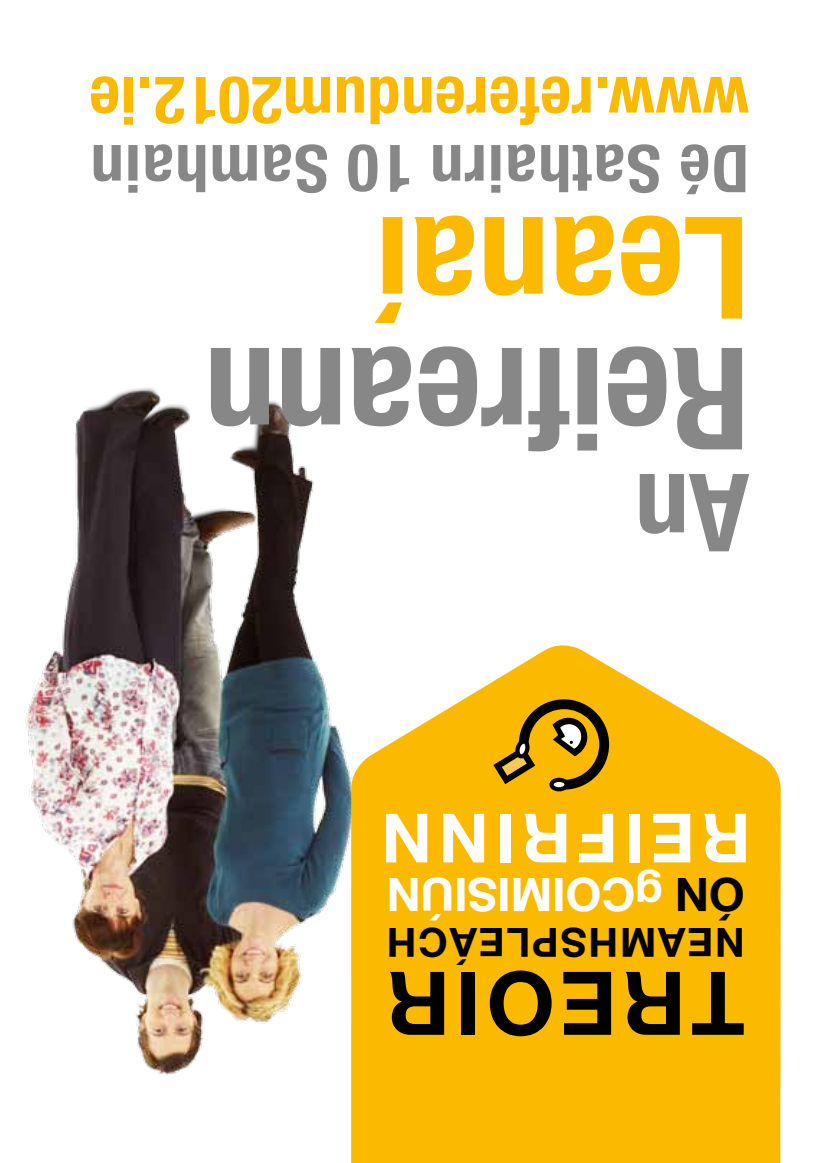
<style>
.page{position:relative;width:823px;height:1163px;background:#fff}
.page>*{position:absolute;margin:0;border:0;box-sizing:border-box;transform-origin:0 0}
.t1{font:700 condensed 142px "Helvetica Neue";color:#878787}
.t2{font:700 condensed 142px "Helvetica Neue";color:#fbba00}
.t3{font:700 condensed 108.2px "Helvetica Neue";color:#878787}
.t4{font:700 88px "Helvetica Neue";color:#000}
.t5{font:700 68px "Helvetica Neue";letter-spacing:.095em;color:#fff}
.t6{font:700 condensed 66px "Helvetica Neue";letter-spacing:.01em;color:#fbba00}
.t7{font:700 condensed 66px "Helvetica Neue";letter-spacing:.02em;color:#878787}
.t8{font:700 46px "Helvetica Neue";letter-spacing:-.005em;color:#fff}
.t9{font:700 40px "Helvetica Neue";letter-spacing:.045em;color:#000}
.s1{color:#000}
</style>
<div class="page">
<img style="left:25px;top:387px;width:326px;height:689px">
<svg style="left:351px;top:645px;width:429px;height:517px;background:#fbc21f"></svg>
<svg style="left:480px;top:695px;width:145px;height:99px;background:#c39308"></svg>
<p class="t6" style="left:748px;top:140px;width:661px;rotate:-180deg">www.referendum2012.ie</p>
<p class="t7" style="left:748px;top:208px;width:659px;rotate:-180deg">Dé Sathairn 10 Samhain</p>
<h1 class="t2" style="left:748px;top:353px;width:375px;rotate:-180deg">Leanaí</h1>
<h1 class="t1" style="left:748px;top:484px;width:546px;rotate:-180deg">Reifreann</h1>
<h2 class="t3" style="left:748px;top:578px;width:116px;rotate:-180deg">An</h2>
<p class="t5" style="left:750px;top:880px;width:370px;rotate:-180deg">Reifr inn</p>
<p class="t8" style="left:744px;top:922px;width:359px;rotate:-180deg"><span class="s1">óN</span> gCoimisiún</p>
<p class="t9" style="left:744px;top:966px;width:359px;rotate:-180deg">Neamhspleác h</p>
<h3 class="t4" style="left:616px;top:1057px;width:202px;rotate:-180deg">eoir</h3>
<h3 class="t4" style="left:744px;top:1057px;width:60px;rotate:-180deg">Tr</h3>
</div>
